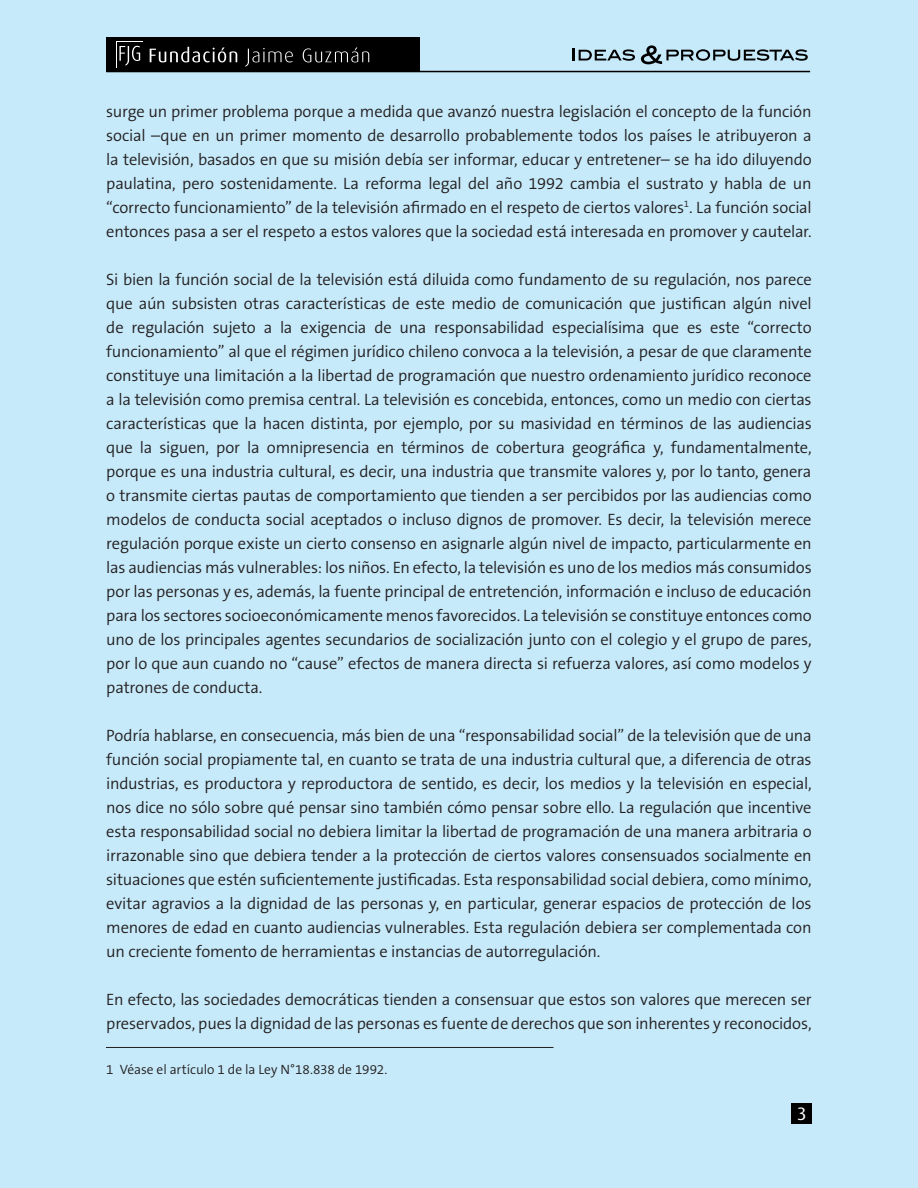
<style>
.page{position:relative;width:918px;height:1188px;background:#c6eafa}
.page>*{position:absolute;margin:0;border:0;box-sizing:border-box;transform-origin:0 0}
.t1{font:18px "Dax";color:#fff}
.t2{font:300 16.5px/24px "The Sans B4";letter-spacing:-.01em;color:#231f20;text-align:justify}
.t3{font:300 13.5px "The Sans B4";letter-spacing:-.005em;color:#231f20}
</style>
<div class="page">
<div style="left:792px;top:1104px;width:20px;height:20px;background:#000"></div>
<svg style="left:573px;top:48px;width:62px;height:13px"></svg>
<svg style="left:641px;top:45px;width:167px;height:19px"></svg>
<hr style="left:106px;top:71px;width:704px;height:1px;background:#000">
<div style="left:106px;top:37px;width:313px;height:35px;background:#000"></div>
<svg style="left:116px;top:41px;width:27px;height:27px"></svg>
<div style="left:117px;top:42px;width:26px;height:25px;background:#000"></div>
<svg style="left:119px;top:46px;width:21px;height:20px"></svg>
<svg style="left:150px;top:47px;width:219px;height:20px"></svg>
<hr style="left:106px;top:1047px;width:447px;height:1px;background:#231f20">
<p class="t2" style="left:106px;top:100px;width:707px">surge un primer problema porque a medida que avanzó nuestra legislación el concepto de la función social –que en un primer momento de desarrollo probablemente todos los países le atribuyeron a la televisión, basados en que su misión debía ser informar, educar y entretener– se ha ido diluyendo paulatina, pero sostenidamente. La reforma legal del año 1992 cambia el sustrato y habla de un “correcto funcionamiento” de la televisión afirmado en el respeto de ciertos valores<sup>1</sup>. La función social entonces pasa a ser el respeto a estos valores que la sociedad está interesada en promover y cautelar.</p>
<p class="t2" style="left:106px;top:268px;width:707px">Si bien la función social de la televisión está diluida como fundamento de su regulación, nos parece que aún subsisten otras características de este medio de comunicación que justifican algún nivel de regulación sujeto a la exigencia de una responsabilidad especialísima que es este “correcto funcionamiento” al que el régimen jurídico chileno convoca a la televisión, a pesar de que claramente constituye una limitación a la libertad de programación que nuestro ordenamiento jurídico reconoce a la televisión como premisa central. La televisión es concebida, entonces, como un medio con ciertas características que la hacen distinta, por ejemplo, por su masividad en términos de las audiencias que la siguen, por la omnipresencia en términos de cobertura geográfica y, fundamentalmente, porque es una industria cultural, es decir, una industria que transmite valores y, por lo tanto, genera o transmite ciertas pautas de comportamiento que tienden a ser percibidos por las audiencias como modelos de conducta social aceptados o incluso dignos de promover. Es decir, la televisión merece regulación porque existe un cierto consenso en asignarle algún nivel de impacto, particularmente en las audiencias más vulnerables: los niños. En efecto, la televisión es uno de los medios más consumidos por las personas y es, además, la fuente principal de entretención, información e incluso de educación para los sectores socioeconómicamente menos favorecidos. La televisión se constituye entonces como uno de los principales agentes secundarios de socialización junto con el colegio y el grupo de pares, por lo que aun cuando no “cause” efectos de manera directa si refuerza valores, así como modelos y patrones de conducta.</p>
<p class="t2" style="left:106px;top:724px;width:707px">Podría hablarse, en consecuencia, más bien de una “responsabilidad social” de la televisión que de una función social propiamente tal, en cuanto se trata de una industria cultural que, a diferencia de otras industrias, es productora y reproductora de sentido, es decir, los medios y la televisión en especial, nos dice no sólo sobre qué pensar sino también cómo pensar sobre ello. La regulación que incentive esta responsabilidad social no debiera limitar la libertad de programación de una manera arbitraria o irrazonable sino que debiera tender a la protección de ciertos valores consensuados socialmente en situaciones que estén suficientemente justificadas. Esta responsabilidad social debiera, como mínimo, evitar agravios a la dignidad de las personas y, en particular, generar espacios de protección de los menores de edad en cuanto audiencias vulnerables. Esta regulación debiera ser complementada con un creciente fomento de herramientas e instancias de autorregulación.</p>
<p class="t2" style="left:106px;top:988px;width:707px">En efecto, las sociedades democráticas tienden a consensuar que estos son valores que merecen ser preservados, pues la dignidad de las personas es fuente de derechos que son inherentes y reconocidos,</p>
<p class="t3" style="left:106px;top:1063px;width:282px">1 Véase el artículo 1 de la Ley N°18.838 de 1992.</p>
<p class="t1" style="left:797px;top:1104px;width:11px">3</p>
</div>
